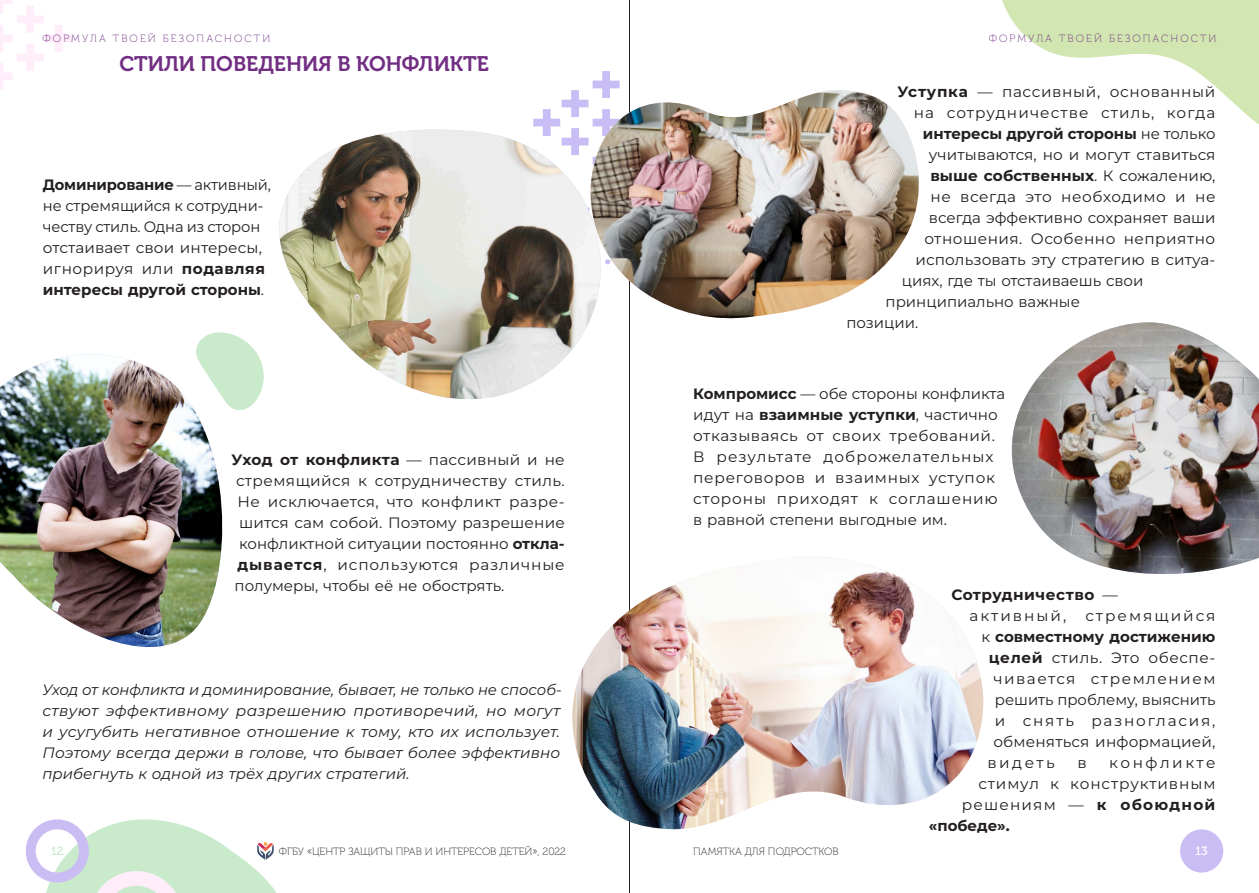
<style>
.page{position:relative;width:1259px;height:893px;background:#fff}
.page>*{position:absolute;margin:0;border:0;box-sizing:border-box;transform-origin:0 0}
.heading_2{font:21px "Museo Cyrl 700";color:#712e83}
.Main{font:15px/21px "Montserrat";letter-spacing:.01em;color:#231f20}
.Main-2{font:italic 15px/21px "Montserrat";color:#231f20;text-align:justify}
.Main-3{font:15px/21px "Montserrat";letter-spacing:.035em;color:#231f20}
.Main-4{font:700 15px "Montserrat";color:#231f20}
.Main-5{font:15px "Montserrat";letter-spacing:.03em;color:#231f20}
.Main-6{font:15px "Montserrat";letter-spacing:.04em;color:#231f20}
.Main-7{font:15px "Montserrat";letter-spacing:.055em;color:#231f20}
.Main-8{font:15px "Montserrat";letter-spacing:.045em;color:#231f20}
.Main-9{font:15px "Montserrat";letter-spacing:.07em;color:#231f20}
.Main-10{font:700 15px/21px "Montserrat";letter-spacing:.035em;color:#231f20}
.Main-11{font:15px "Montserrat";letter-spacing:.06em;color:#231f20}
.Main-12{font:15px "Montserrat";letter-spacing:.1em;color:#231f20}
.Main-13{font:15px "Montserrat";letter-spacing:.115em;color:#231f20}
.Main-14{font:15px "Montserrat";letter-spacing:.075em;color:#231f20}
.Main-15{font:15px "Montserrat";letter-spacing:.13em;color:#231f20}
.Main-16{font:15px "Montserrat";letter-spacing:.165em;color:#231f20}
.t1{font:12px "Museo Cyrl 500";color:#c9eacb}
.t2{font:12px "Museo Cyrl 500";color:#fff}
.t3{font:10.5px "Museo Cyrl 100";color:#231f20}
.t4{font:10.5px "Museo Cyrl 100";letter-spacing:.2em;color:#712e83}
.s1{font-weight:700}
.s2{font-weight:400}
</style>
<div class="page">
<svg style="left:1002px;top:0;width:257px;height:125px"></svg>
<svg style="left:0;top:0;width:72px;height:90px"></svg>
<svg style="left:533px;top:71px;width:86px;height:52px"></svg>
<div style="left:1180px;top:829px;width:43px;height:44px;background:#cabdf3;border-radius:50%"></div>
<hr style="left:629px;top:0;width:1px;height:893px;background:#231f20">
<svg style="left:25px;top:819px;width:252px;height:74px"></svg>
<img style="left:278px;top:130px;width:311px;height:269px">
<img style="left:0;top:354px;width:223px;height:294px">
<img style="left:1011px;top:322px;width:248px;height:253px">
<img style="left:572px;top:557px;width:411px;height:272px">
<img style="left:589px;top:87px;width:330px;height:235px">
<svg style="left:195px;top:332px;width:69px;height:78px"></svg>
<p class="t4" style="left:43px;top:33px;width:229px">ФОРМУЛА ТВОЕЙ БЕЗОПАСНОСТИ</p>
<p class="t4" style="left:988px;top:33px;width:229px">ФОРМУЛА ТВОЕЙ БЕЗОПАСНОСТИ</p>
<p class="heading_2" style="left:119px;top:52px;width:371px">СТИЛИ ПОВЕДЕНИЯ В КОНФЛИКТЕ</p>
<p class="Main" style="left:43px;top:174px;width:230px"><span class="s1">Доминирование</span> — активный, не стремящийся к сотрудни&shy;честву стиль. Одна из сторон отстаивает свои интересы, игнорируя или <span class="s1">подавляя интересы другой стороны</span>.</p>
<p class="Main-4" style="left:232px;top:450px;width:335px">Уход от конфликта <span class="s2">— пассивный и не</span></p>
<p class="Main-5" style="left:236px;top:471px;width:330px">стремящийся к сотрудничеству стиль.</p>
<p class="Main-5" style="left:238px;top:492px;width:329px">Не исключается, что конфликт разре-</p>
<p class="Main" style="left:239px;top:512px;width:327px">шится сам собой. Поэтому разрешение</p>
<p class="Main" style="left:239px;top:533px;width:327px">конфликтной ситуации постоянно <span class="s1">откла-</span></p>
<p class="Main-7" style="left:238px;top:555px;width:329px"><span class="s1">дывается</span>, используются различные</p>
<p class="Main" style="left:235px;top:575px;width:271px">полумеры, чтобы её не обострять.</p>
<p class="Main-2" style="left:43px;top:679px;width:521px">Уход от конфликта и доминирование, бывает, не только не способ&shy;ствуют эффективному разрешению противоречий, но могут и усугубить негативное отношение к тому, кто их использует.<br>Поэтому всегда держи в голове, что бывает более эффективно прибегнуть к одной из трёх других стратегий.</p>
<p class="Main-8" style="left:897px;top:81px;width:320px"><span class="s1">Уступка</span> — пассивный, основанный</p>
<p class="Main-9" style="left:914px;top:102px;width:303px">на сотрудничестве стиль, когда</p>
<p class="Main-4" style="left:923px;top:123px;width:294px">интересы другой стороны <span class="s2">не только</span></p>
<p class="Main" style="left:929px;top:143px;width:288px">учитываются, но и могут ставиться</p>
<p class="Main-4" style="left:930px;top:165px;width:287px">выше собственных<span class="s2">. К сожалению,</span></p>
<p class="Main-6" style="left:930px;top:186px;width:287px">не всегда это необходимо и не</p>
<p class="Main" style="left:929px;top:206px;width:288px">всегда эффективно сохраняет ваши</p>
<p class="Main-5" style="left:924px;top:228px;width:292px">отношения. Особенно неприятно</p>
<p class="Main" style="left:915px;top:248px;width:302px">использовать эту стратегию в ситуа-</p>
<p class="Main" style="left:902px;top:269px;width:243px">циях, где ты отстаиваешь свои</p>
<p class="Main" style="left:846px;top:290px;width:235px;text-indent:39px">принципиально важные позиции.</p>
<p class="Main-3" style="left:693px;top:383px;width:313px"><span class="s1">Компромисс</span> — обе стороны конфликта идут на <span class="s1">взаимные уступки</span>, частично отказываясь от своих требований.<br>В результате доброжелательных переговоров и взаимных уступок стороны приходят к соглашению в равной степени выгодные им.</p>
<p class="Main-10" style="left:969px;top:584px;width:150px;text-indent:-18px">Сотрудничество <span class="s2">— активный,</span></p>
<p class="Main-15" style="left:1085px;top:606px;width:132px">стремящийся</p>
<p class="Main-4" style="left:981px;top:627px;width:236px"><span class="s2">к</span> совместному достижению</p>
<p class="Main-6" style="left:989px;top:648px;width:228px"><span class="s1">целей</span> стиль. Это обеспе-</p>
<p class="Main-12" style="left:993px;top:669px;width:223px">чивается стремлением</p>
<p class="Main" style="left:995px;top:689px;width:222px">решить проблему, выяснить</p>
<p class="Main-13" style="left:995px;top:711px;width:222px">и снять разногласия,</p>
<p class="Main" style="left:993px;top:731px;width:224px">обменяться информацией,</p>
<p class="Main" style="left:987px;top:752px;width:69px">видеть</p>
<p class="Main" style="left:1077px;top:752px;width:11px">в</p>
<p class="Main-16" style="left:1109px;top:753px;width:108px">конфликте</p>
<p class="Main-11" style="left:978px;top:774px;width:238px">стимул к конструктивным</p>
<p class="Main-14" style="left:962px;top:795px;width:255px">решениям — <span class="s1">к обоюдной</span></p>
<p class="Main-4" style="left:929px;top:816px;width:82px">«победе».</p>
<p class="t1" style="left:51px;top:845px;width:14px">12</p>
<p class="t3" style="left:279px;top:846px;width:289px">ФГБУ «ЦЕНТР ЗАЩИТЫ ПРАВ И ИНТЕРЕСОВ ДЕТЕЙ», 2022</p>
<p class="t3" style="left:693px;top:846px;width:147px">ПАМЯТКА ДЛЯ ПОДРОСТКОВ</p>
<p class="t2" style="left:1195px;top:845px;width:14px">13</p>
</div>
